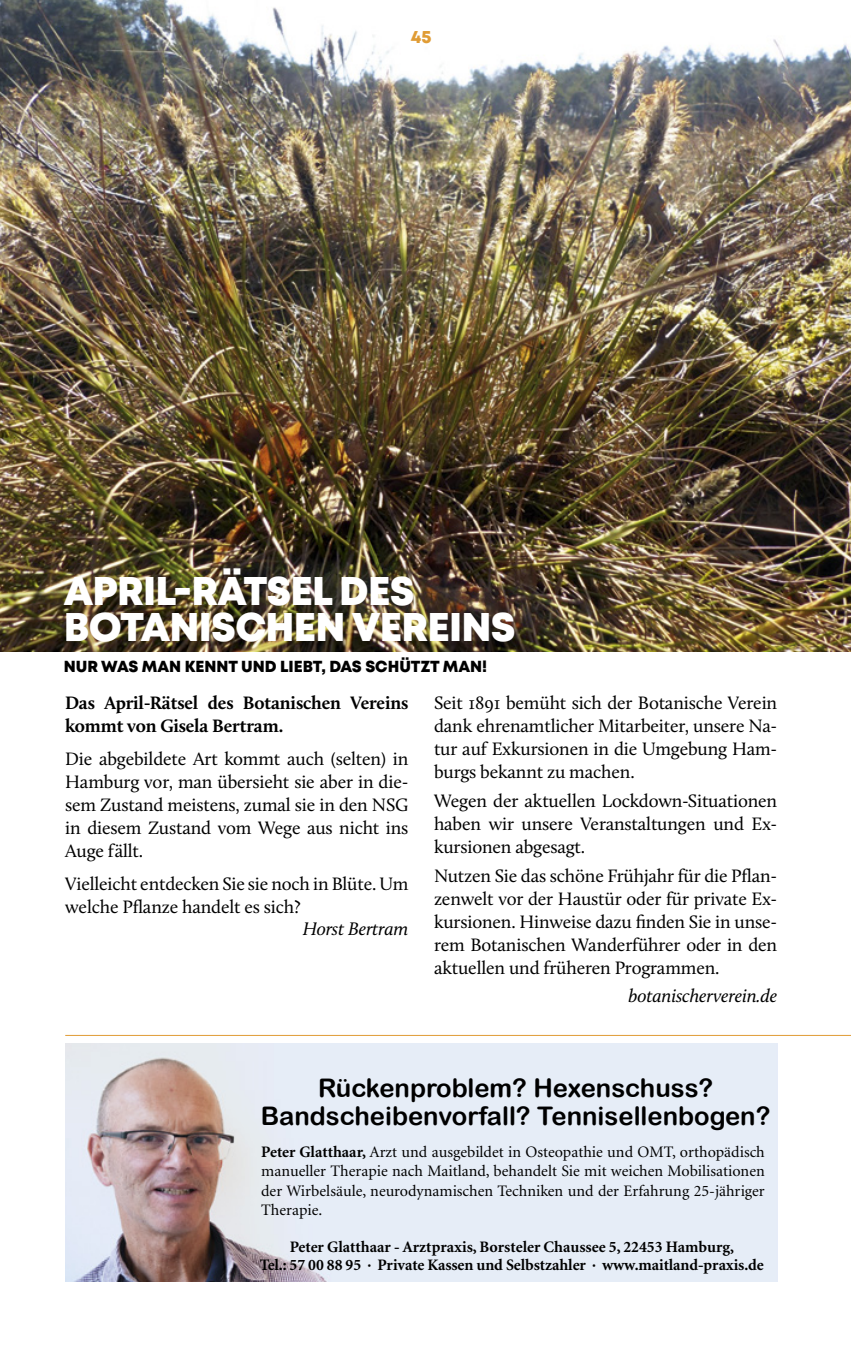
<style>
.page{position:relative;width:851px;height:1361px;background:#fff}
.page>*{position:absolute;margin:0;border:0;box-sizing:border-box;transform-origin:0 0}
.t1{font:800 40px "Mont";letter-spacing:-.02em;color:#fff}
.t2{font:25.6px/28px "Arial Rounded MT Bold";color:#000;text-align:center}
.GBB_19_NORMALTEXT_AU{font:italic 18.8px "Calluna";letter-spacing:-.01em;color:#000}
.GBB_19_NORMALTEXT{font:18.6px/23px "Calluna";letter-spacing:-.01em;color:#000;text-align:justify}
.GBB_19_NORMALTEXT-2{font:700 18.6px/23px "Calluna";letter-spacing:-.01em;color:#000}
.t3{font:800 18px "Mont";color:#e09c35}
.t4{font:16px/19.2px "Minion LT";color:#000;text-align:justify}
.t5{font:700 16px/18px "Minion LT";letter-spacing:-.005em;color:#000;text-align:center}
.t6{font:800 16px "Mont";color:#000}
.s1{font-weight:700}
</style>
<div class="page">
<img style="left:0;top:0;width:850px;height:651px">
<hr style="left:65px;top:1035px;width:785px;height:1px;background:#e09c35">
<img style="left:65px;top:1043px;width:712px;height:238px">
<p class="t3" style="left:411px;top:25px;width:22px">45</p>
<p class="t1" style="left:64px;top:565px;width:352px">APRIL-RÄTSEL DES</p>
<p class="t1" style="left:64px;top:601px;width:453px">BOTANISCHEN VEREINS</p>
<p class="t6" style="left:64px;top:655px;width:425px">NUR WAS MAN KENNT UND LIEBT, DAS SCHÜTZT MAN!</p>
<p class="GBB_19_NORMALTEXT-2" style="left:65px;top:690px;width:345px">Das April-Rätsel des Botanischen Vereins kommt von Gisela Bertram.</p>
<p class="GBB_19_NORMALTEXT" style="left:65px;top:747px;width:345px">Die abgebildete Art kommt auch (selten) in Hamburg vor, man übersieht sie aber in die&shy;sem Zustand meistens, zumal sie in den NSG in diesem Zustand vom Wege aus nicht ins Auge fällt.</p>
<p class="GBB_19_NORMALTEXT" style="left:65px;top:872px;width:344px">Vielleicht entdecken Sie sie noch in Blüte. Um welche Pflanze handelt es sich?</p>
<p class="GBB_19_NORMALTEXT_AU" style="left:303px;top:917px;width:107px">Horst Bertram</p>
<p class="GBB_19_NORMALTEXT" style="left:434px;top:691px;width:345px">Seit 1891 bemüht sich der Botanische Verein dank ehrenamtlicher Mitarbeiter, unsere Na&shy;tur auf Exkursionen in die Umgebung Ham&shy;burgs bekannt zu machen.</p>
<p class="GBB_19_NORMALTEXT" style="left:434px;top:789px;width:345px">Wegen der aktuellen Lockdown-Situationen haben wir unsere Veranstaltungen und Ex&shy;kursionen abgesagt.</p>
<p class="GBB_19_NORMALTEXT" style="left:434px;top:864px;width:344px">Nutzen Sie das schöne Frühjahr für die Pflan&shy;zenwelt vor der Haustür oder für private Ex&shy;kursionen. Hinweise dazu finden Sie in unse&shy;rem Botanischen Wanderführer oder in den aktuellen und früheren Programmen.</p>
<p class="GBB_19_NORMALTEXT_AU" style="left:628px;top:984px;width:150px">botanischerverein.de</p>
<p class="t2" style="left:261px;top:1074px;width:511px">Rückenproblem? Hexenschuss?<br>Bandscheibenvorfall? Tennisellenbogen?</p>
<p class="t4" style="left:261px;top:1143px;width:505px"><span class="s1">Peter Glatthaar,</span> Arzt und ausgebildet in Osteopathie und OMT, orthopädisch manueller Therapie nach Maitland, behandelt Sie mit weichen Mobilisationen der Wirbelsäule, neurodynamischen Techniken und der Erfahrung 25-jähriger Therapie.</p>
<p class="t5" style="left:259px;top:1238px;width:505px">Peter Glatthaar - Arztpraxis, Borsteler Chaussee 5, 22453 Hamburg,<br>Tel.: 57 00 88 95 · Private Kassen und Selbstzahler · www.maitland-praxis.de</p>
</div>
